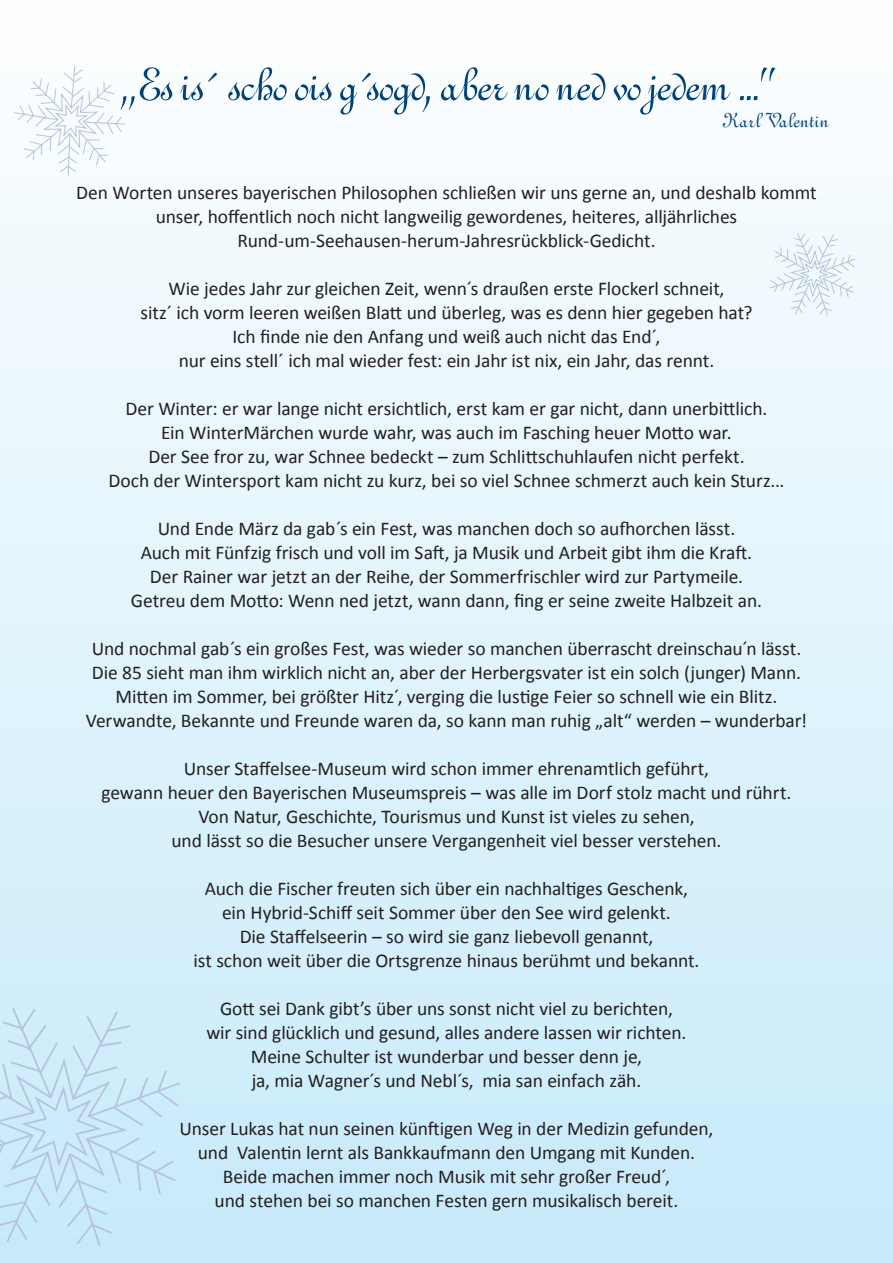
<style>
.page{position:relative;width:893px;height:1263px;background:#fff}
.page>*{position:absolute;margin:0;border:0;box-sizing:border-box;transform-origin:0 0}
.t1{font:51px "Gando BT";letter-spacing:.005em;color:#004279}
.t2{font:22.5px "Gando BT";letter-spacing:.015em;color:#004279}
.t3{font:19.5px/24px "Calibri";letter-spacing:-.01em;color:#231f20;text-align:center}
</style>
<div class="page">
<div style="left:0;top:0;width:893px;height:1263px;background:linear-gradient(to bottom,#fdfefe,#c6eafa)"></div>
<svg style="left:13px;top:65px;width:113px;height:112px"></svg>
<svg style="left:769px;top:232px;width:87px;height:84px"></svg>
<svg style="left:0;top:1006px;width:182px;height:242px;background:#cae7f7"></svg>
<h1 class="t1" style="left:121px;top:54px;width:653px">„Es is´ scho ois g´sogd, aber no ned vo jedem ...“</h1>
<p class="t2" style="left:722px;top:107px;width:109px">Karl Valentin</p>
<p class="t3" style="left:76px;top:180px;width:742px">Den Worten unseres bayerischen Philosophen schließen wir uns gerne an, und deshalb kommt unser, hoffentlich noch nicht langweilig gewordenes, heiteres, alljährliches<br>Rund-um-Seehausen-herum-Jahresrückblick-Gedicht.</p>
<p class="t3" style="left:141px;top:276px;width:613px">Wie jedes Jahr zur gleichen Zeit, wenn´s draußen erste Flockerl schneit,<br>sitz´ ich vorm leeren weißen Blatt und überleg, was es denn hier gegeben hat?<br>Ich finde nie den Anfang und weiß auch nicht das End´,<br>nur eins stell´ ich mal wieder fest: ein Jahr ist nix, ein Jahr, das rennt.</p>
<p class="t3" style="left:108px;top:396px;width:678px">Der Winter: er war lange nicht ersichtlich, erst kam er gar nicht, dann unerbittlich.<br>Ein WinterMärchen wurde wahr, was auch im Fasching heuer Motto war.<br>Der See fror zu, war Schnee bedeckt – zum Schlittschuhlaufen nicht perfekt.<br>Doch der Wintersport kam nicht zu kurz, bei so viel Schnee schmerzt auch kein Sturz...</p>
<p class="t3" style="left:131px;top:516px;width:633px">Und Ende März da gab´s ein Fest, was manchen doch so aufhorchen lässt.<br>Auch mit Fünfzig frisch und voll im Saft, ja Musik und Arbeit gibt ihm die Kraft.<br>Der Rainer war jetzt an der Reihe, der Sommerfrischler wird zur Partymeile.<br>Getreu dem Motto: Wenn ned jetzt, wann dann, fing er seine zweite Halbzeit an.</p>
<p class="t3" style="left:86px;top:636px;width:723px">Und nochmal gab´s ein großes Fest, was wieder so manchen überrascht dreinschau´n lässt.<br>Die 85 sieht man ihm wirklich nicht an, aber der Herbergsvater ist ein solch (junger) Mann.<br>Mitten im Sommer, bei größter Hitz´, verging die lustige Feier so schnell wie ein Blitz.<br>Verwandte, Bekannte und Freunde waren da, so kann man ruhig „alt“ werden – wunderbar!</p>
<p class="t3" style="left:102px;top:756px;width:691px">Unser Staffelsee-Museum wird schon immer ehrenamtlich geführt,<br>gewann heuer den Bayerischen Museumspreis – was alle im Dorf stolz macht und rührt.<br>Von Natur, Geschichte, Tourismus und Kunst ist vieles zu sehen,<br>und lässt so die Besucher unsere Vergangenheit viel besser verstehen.</p>
<p class="t3" style="left:193px;top:876px;width:508px">Auch die Fischer freuten sich über ein nachhaltiges Geschenk, ein Hybrid-Schiff seit Sommer über den See wird gelenkt.<br>Die Staffelseerin – so wird sie ganz liebevoll genannt,<br>ist schon weit über die Ortsgrenze hinaus berühmt und bekannt.</p>
<p class="t3" style="left:206px;top:996px;width:482px">Gott sei Dank gibt’s über uns sonst nicht viel zu berichten, wir sind glücklich und gesund, alles andere lassen wir richten.<br>Meine Schulter ist wunderbar und besser denn je,<br>ja, mia Wagner´s und Nebl´s, mia san einfach zäh.</p>
<p class="t3" style="left:180px;top:1116px;width:535px">Unser Lukas hat nun seinen künftigen Weg in der Medizin gefunden, und Valentin lernt als Bankkaufmann den Umgang mit Kunden.<br>Beide machen immer noch Musik mit sehr großer Freud´,<br>und stehen bei so manchen Festen gern musikalisch bereit.</p>
</div>
